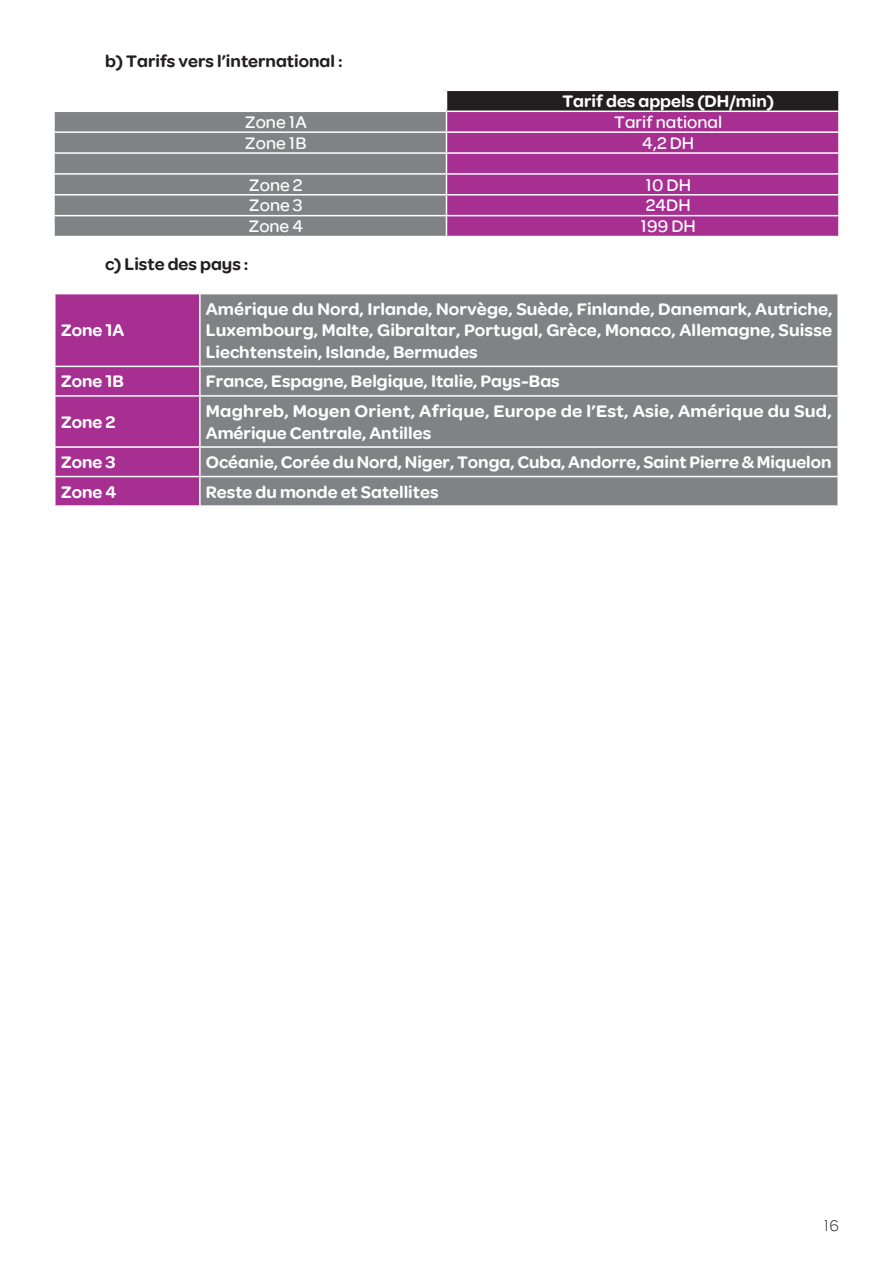
<style>
.page{position:relative;width:893px;height:1263px;background:#fff}
.page>*{position:absolute;margin:0;border:0;box-sizing:border-box;transform-origin:0 0}
.titre_2{font:600 18px/21.6px "Inwi";color:#fff;text-align:justify}
.titre_2-2{font:600 18px/21.6px "Inwi";color:#fff;scale:1.04 1}
.titre_2-3{font:500 18px "Inwi";color:#fff}
.titre_2-4{font:600 18px "Inwi";color:#231f20}
.t1{font:300 16.5px "Inwi";color:#231f20}
</style>
<div class="page">
<div style="left:446px;top:90px;width:393px;height:21px;background:#231f20"></div>
<div style="left:55px;top:112px;width:391px;height:124px;background:#808285"></div>
<div style="left:447px;top:112px;width:391px;height:124px;background:#a72f92"></div>
<hr style="left:446px;top:90px;width:394px;height:1px;background:#fff">
<hr style="left:838px;top:91px;width:2px;height:20px;background:#fff">
<hr style="left:53px;top:131px;width:393px;height:2px;background:#fff">
<hr style="left:446px;top:131px;width:394px;height:2px;background:#fff">
<hr style="left:53px;top:152px;width:393px;height:2px;background:#fff">
<hr style="left:446px;top:152px;width:394px;height:2px;background:#fff">
<hr style="left:53px;top:173px;width:393px;height:2px;background:#fff">
<hr style="left:446px;top:173px;width:394px;height:2px;background:#fff">
<hr style="left:53px;top:194px;width:393px;height:2px;background:#fff">
<svg style="left:54px;top:112px;width:1px;height:103px"></svg>
<hr style="left:446px;top:194px;width:394px;height:2px;background:#fff">
<svg style="left:838px;top:112px;width:1px;height:103px"></svg>
<hr style="left:53px;top:215px;width:393px;height:1px;background:#fff">
<hr style="left:446px;top:215px;width:394px;height:1px;background:#fff">
<svg style="left:446px;top:91px;width:1px;height:145px"></svg>
<div style="left:56px;top:294px;width:143px;height:211px;background:#a72f92"></div>
<div style="left:201px;top:294px;width:636px;height:211px;background:#808285"></div>
<hr style="left:54px;top:366px;width:146px;height:1px;background:#fff">
<hr style="left:200px;top:366px;width:639px;height:1px;background:#fff">
<hr style="left:54px;top:395px;width:146px;height:2px;background:#fff">
<hr style="left:200px;top:395px;width:639px;height:2px;background:#fff">
<hr style="left:54px;top:446px;width:146px;height:2px;background:#fff">
<hr style="left:200px;top:446px;width:639px;height:2px;background:#fff">
<hr style="left:54px;top:476px;width:146px;height:1px;background:#fff">
<hr style="left:200px;top:476px;width:639px;height:1px;background:#fff">
<p class="titre_2-4" style="left:105px;top:50px;width:239px">b) Tarifs vers l’international :</p>
<p class="titre_2" style="left:562px;top:90px;width:213px">Tarif des appels (DH/min)</p>
<p class="titre_2-3" style="left:245px;top:112px;width:63px">Zone 1A</p>
<p class="titre_2-3" style="left:614px;top:112px;width:109px">Tarif national</p>
<p class="titre_2-3" style="left:245px;top:133px;width:63px">Zone 1B</p>
<p class="titre_2-3" style="left:642px;top:133px;width:53px">4,2 DH</p>
<p class="titre_2-3" style="left:249px;top:174px;width:55px">Zone 2</p>
<p class="titre_2-3" style="left:645px;top:174px;width:47px">10 DH</p>
<p class="titre_2-3" style="left:249px;top:195px;width:55px">Zone 3</p>
<p class="titre_2-3" style="left:646px;top:195px;width:46px">24DH</p>
<p class="titre_2-3" style="left:248px;top:216px;width:56px">Zone 4</p>
<p class="titre_2-3" style="left:641px;top:216px;width:57px">199 DH</p>
<p class="titre_2-4" style="left:105px;top:254px;width:145px">c) Liste des pays :</p>
<p class="titre_2" style="left:61px;top:319px;width:65px">Zone 1A</p>
<p class="titre_2" style="left:206px;top:298px;width:628px">Amérique du Nord, Irlande, Norvège, Suède, Finlande, Danemark, Autriche, Luxembourg, Malte, Gibraltar, Portugal, Grèce, Monaco, Allemagne, Suisse Liechtenstein, Islande, Bermudes</p>
<p class="titre_2" style="left:61px;top:371px;width:65px">Zone 1B</p>
<p class="titre_2" style="left:206px;top:371px;width:355px">France, Espagne, Belgique, Italie, Pays-Bas</p>
<p class="titre_2" style="left:61px;top:411px;width:56px">Zone 2</p>
<p class="titre_2-2" style="left:206px;top:400px;width:603px">Maghreb, Moyen Orient, Afrique, Europe de l’Est, Asie, Amérique du Sud,<br>Amérique Centrale, Antilles</p>
<p class="titre_2" style="left:61px;top:451px;width:56px">Zone 3</p>
<p class="titre_2" style="left:206px;top:451px;width:627px">Océanie, Corée du Nord, Niger, Tonga, Cuba, Andorre, Saint Pierre &amp; Miquelon</p>
<p class="titre_2" style="left:61px;top:481px;width:57px">Zone 4</p>
<p class="titre_2" style="left:206px;top:481px;width:234px">Reste du monde et Satellites</p>
<p class="t1" style="left:824px;top:1216px;width:16px">16</p>
</div>
